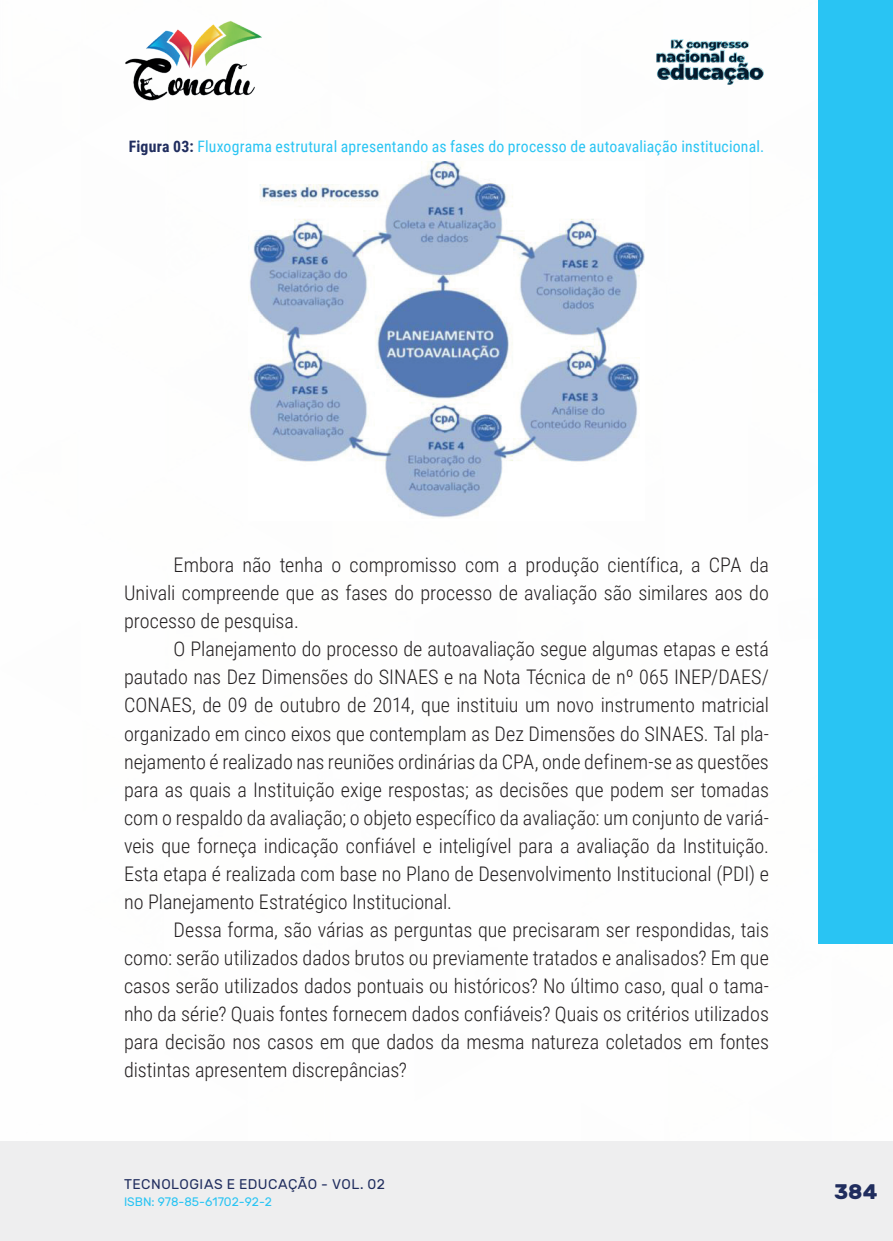
<style>
.page{position:relative;width:893px;height:1241px;background:#fff}
.page>*{position:absolute;margin:0;border:0;box-sizing:border-box;transform-origin:0 0}
.t1{font:700 21px "Rubik";color:#202d5e}
._9_CORPO{font:300 20.12px/28px "Roboto Condensed";color:#231f20;text-align:justify}
._14_LEGENDAS{font:15.75px "Roboto Condensed";letter-spacing:.01em;color:#29c4f3}
.t2{font:14px "Rubik";letter-spacing:.035em;color:#202d5e}
.t3{font:12.25px "Rubik";color:#29c4f3}
.s1{font-weight:700;color:#202d5e}
</style>
<div class="page">
<div style="left:0;top:1141px;width:893px;height:99px;background:#eeeeef"></div>
<div style="left:819px;top:0;width:74px;height:943px;background:#29c4f3"></div>
<img style="left:125px;top:20px;width:137px;height:81px">
<img style="left:656px;top:39px;width:108px;height:46px">
<img style="left:248px;top:161px;width:397px;height:357px">
<p class="_14_LEGENDAS" style="left:129px;top:135px;width:637px"><span class="s1">Figura 03:</span> Fluxograma estrutural apresentando as fases do processo de autoavaliação institucional.</p>
<p class="_9_CORPO" style="left:124px;top:550px;width:646px;text-indent:50px">Embora não tenha o compromisso com a produção científica, a CPA da Univali compreende que as fases do processo de avaliação são similares aos do processo de pesquisa.</p>
<p class="_9_CORPO" style="left:124px;top:634px;width:646px;text-indent:50px">O Planejamento do processo de autoavaliação segue algumas etapas e está pautado nas Dez Dimensões do SINAES e na Nota Técnica de nº 065 INEP/DAES/ CONAES, de 09 de outubro de 2014, que instituiu um novo instrumento matricial organizado em cinco eixos que contemplam as Dez Dimensões do SINAES. Tal pla&shy;nejamento é realizado nas reuniões ordinárias da CPA, onde definem-se as questões para as quais a Instituição exige respostas; as decisões que podem ser tomadas com o respaldo da avaliação; o objeto específico da avaliação: um conjunto de variá&shy;veis que forneça indicação confiável e inteligível para a avaliação da Instituição.<br>Esta etapa é realizada com base no Plano de Desenvolvimento Institucional (PDI) e no Planejamento Estratégico Institucional.</p>
<p class="_9_CORPO" style="left:124px;top:914px;width:646px;text-indent:50px">Dessa forma, são várias as perguntas que precisaram ser respondidas, tais como: serão utilizados dados brutos ou previamente tratados e analisados? Em que casos serão utilizados dados pontuais ou históricos? No último caso, qual o tama&shy;nho da série? Quais fontes fornecem dados confiáveis? Quais os critérios utilizados para decisão nos casos em que dados da mesma natureza coletados em fontes distintas apresentem discrepâncias?</p>
<p class="t2" style="left:124px;top:1175px;width:263px">TECNOLOGIAS E EDUCAÇÃO - VOL. 02</p>
<p class="t3" style="left:124px;top:1194px;width:150px">ISBN: 978-85-61702-92-2</p>
<p class="t1" style="left:834px;top:1179px;width:45px">384</p>
</div>
